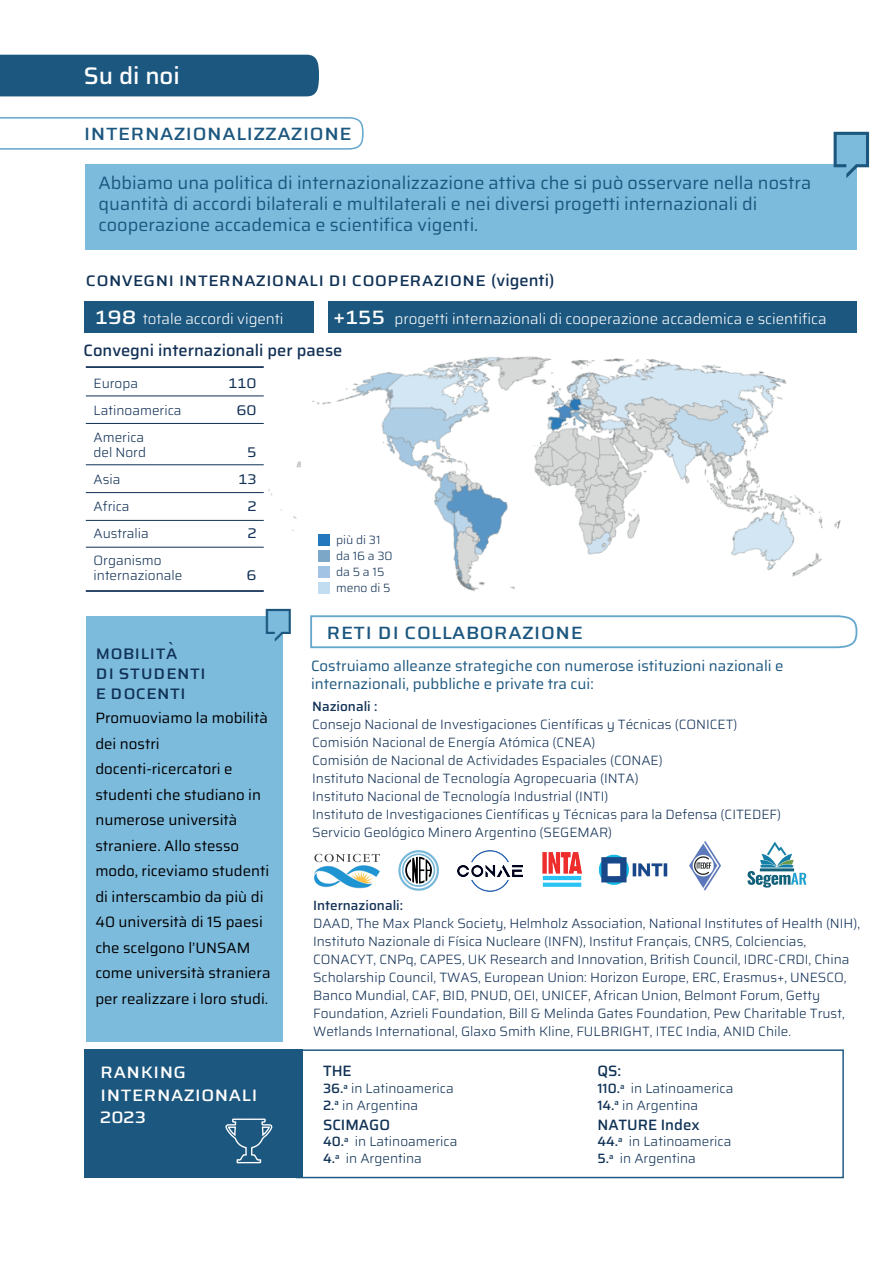
<style>
.page{position:relative;width:893px;height:1263px;background:#fff}
.page>*{position:absolute;margin:0;border:0;box-sizing:border-box;transform-origin:0 0}
.t1{font:51.6px "Saira UNSAM";color:#1c577f}
.t2{font:36.45px "Saira UNSAM";color:#1c577f}
.t3{font:500 24px "Saira UNSAM";color:#fff}
.t4{font:22.8px "Saira UNSAM Medium SC";color:#fff}
.t5{font:21px "Saira UNSAM Medium SC";color:#1c577f}
.t6{font:19.5px/22.5px "Saira UNSAM Medium SC";color:#fff}
.t7{font:18px/21px "Saira UNSAM";color:#1c577f}
.t8{font:18px/19.8px "Saira UNSAM Medium SC";color:#103256}
.t9{font:500 16.5px "Saira UNSAM";color:#123156}
.t10{font:16.5px/27px "Saira UNSAM Regular SC";color:#123156;text-align:center}
.t11{font:15px/25.5px "Saira UNSAM";color:#000001}
.t12{font:15px/18px "Saira UNSAM";color:#1c577f}
.t13{font:300 15px "Saira UNSAM";color:#fff}
.t14{font:500 15px "Saira UNSAM";color:#103256}
.t15{font:300 13.5px/18px "Saira UNSAM";color:#123156}
.t16{font:300 13.5px/16.8px "Saira UNSAM";color:#103256}
.t17{font:500 13.5px "Saira UNSAM";color:#123156}
.t18{font:300 12px/16px "Saira UNSAM";color:#123156}
.s1{font-family:"Saira UNSAM";font-weight:500;font-size:16.5px;color:#113156}
.s2{font-family:"Saira UNSAM Medium SC";font-weight:400;font-size:22.8px}
.s3{font-weight:500}
</style>
<div class="page">
<img style="left:262px;top:227px;width:595px;height:364px">
<div style="left:301px;top:450px;width:53px;height:85px;background:#fff"></div>
<div style="left:517px;top:458px;width:13px;height:12px;background:#fff"></div>
<div style="left:515px;top:422px;width:11px;height:11px;background:#fff"></div>
<div style="left:532px;top:433px;width:8px;height:12px;background:#fff"></div>
<div style="left:529px;top:493px;width:44px;height:100px;background:#fff"></div>
<div style="left:649px;top:572px;width:19px;height:19px;background:#fff"></div>
<div style="left:646px;top:496px;width:8px;height:41px;background:#fff"></div>
<div style="left:412px;top:490px;width:11px;height:9px;background:#fff"></div>
<svg style="left:569px;top:490px;width:5px;height:5px"></svg>
<div style="left:768px;top:464px;width:53px;height:24px;background:#fff"></div>
<div style="left:779px;top:577px;width:11px;height:11px;background:#fff"></div>
<div style="left:814px;top:566px;width:11px;height:12px;background:#fff"></div>
<div style="left:649px;top:482px;width:16px;height:21px;background:#fff"></div>
<div style="left:85px;top:164px;width:771px;height:86px;background:#7dbbdd"></div>
<div style="left:834px;top:134px;width:33px;height:33px;background:#7dbbdd"></div>
<div style="left:0;top:55px;width:319px;height:41px;background:#1c577f"></div>
<svg style="left:0;top:117px;width:364px;height:33px"></svg>
<svg style="left:310px;top:615px;width:548px;height:34px"></svg>
<div style="left:84px;top:1049px;width:219px;height:129px;background:#1c577f"></div>
<div style="left:296px;top:1049px;width:548px;height:129px;border:1px solid #1c577f"></div>
<div style="left:85px;top:301px;width:229px;height:32px;background:#1c577f"></div>
<div style="left:328px;top:301px;width:528px;height:32px;background:#1c577f"></div>
<div style="left:318px;top:534px;width:12px;height:11px;background:#2478be"></div>
<div style="left:318px;top:550px;width:12px;height:11px;background:#7da7c7"></div>
<div style="left:318px;top:566px;width:12px;height:11px;background:#a2c3e4"></div>
<div style="left:318px;top:582px;width:12px;height:11px;background:#c3ddf0"></div>
<hr style="left:86px;top:396px;width:178px;height:1px;background:#123156">
<hr style="left:86px;top:366px;width:178px;height:2px;background:#123156">
<hr style="left:86px;top:423px;width:178px;height:1px;background:#123156">
<hr style="left:86px;top:464px;width:178px;height:1px;background:#123156">
<hr style="left:86px;top:492px;width:178px;height:1px;background:#123156">
<hr style="left:86px;top:520px;width:178px;height:1px;background:#123156">
<hr style="left:86px;top:547px;width:178px;height:1px;background:#123156">
<hr style="left:86px;top:590px;width:178px;height:2px;background:#123156">
<svg style="left:225px;top:1118px;width:48px;height:45px"></svg>
<div style="left:86px;top:617px;width:196px;height:425px;background:#7dbbdd"></div>
<div style="left:266px;top:609px;width:24px;height:25px;background:#7dbbdd"></div>
<svg style="left:398px;top:850px;width:41px;height:41px"></svg>
<img style="left:315px;top:853px;width:65px;height:36px">
<img style="left:458px;top:850px;width:62px;height:41px">
<img style="left:520px;top:852px;width:62px;height:35px">
<img style="left:598px;top:854px;width:70px;height:31px">
<img style="left:689px;top:841px;width:32px;height:50px">
<img style="left:747px;top:841px;width:60px;height:47px">
<h3 class="t3" style="left:84px;top:56px;width:97px">Su di noi</h3>
<h3 class="t5" style="left:84px;top:121px;width:269px">INTERNAZIONALIZZAZIONE</h3>
<h3 class="t7" style="left:99px;top:172px;width:714px">Abbiamo una politica di internazionalizzazione attiva che si può osservare nella nostra quantità di accordi bilaterali e multilaterali e nei diversi progetti internazionali di cooperazione accademica e scientifica vigenti.</h3>
<h1 class="t1" style="left:830px;top:107px;width:43px">T</h1>
<h3 class="t8" style="left:86px;top:270px;width:470px">CONVEGNI INTERNAZIONALI DI COOPERAZIONE <span class="s1">(vigenti)</span></h3>
<h3 class="t4" style="left:95px;top:302px;width:43px">198</h3>
<p class="t13" style="left:333px;top:306px;width:495px"><span class="s2">+155</span> progetti internazionali di cooperazione accademica e scientifica</p>
<p class="t13" style="left:143px;top:306px;width:142px">totale accordi vigenti</p>
<p class="t9" style="left:84px;top:336px;width:260px">Convegni internazionali per paese</p>
<p class="t15" style="left:94px;top:369px;width:90px;line-height:27px">Europa<br>Latinoamerica<br>America</p>
<p class="t15" style="left:94px;top:438px;width:70px;line-height:27px">del Nord<br>Asia<br>Africa<br>Australia<br>Organismo</p>
<p class="t15" style="left:94px;top:565px;width:90px">internazionale</p>
<p class="t10" style="left:229px;top:368px;width:29px">110<br>60</p>
<p class="t10" style="left:238px;top:437px;width:20px">5<br>13<br>2<br>2</p>
<p class="t10" style="left:247px;top:560px;width:12px">6</p>
<p class="t18" style="left:336px;top:532px;width:58px">più di 31 da 16 a 30 da 5 a 15 meno di 5</p>
<h3 class="t8" style="left:95px;top:643px;width:112px">MOBILITÀ<br>DI STUDENTI<br>E DOCENTI</h3>
<h2 class="t2" style="left:264px;top:591px;width:31px">T</h2>
<p class="t11" style="left:95px;top:705px;width:177px">Promuoviamo la mobilità dei nostri docenti-ricercatori e studenti che studiano in numerose università straniere. Allo stesso modo, riceviamo studenti di interscambio da più di<br>40 università di 15 paesi che scelgono l’UNSAM come università straniera per realizzare i loro studi.</p>
<h3 class="t5" style="left:327px;top:619px;width:258px">RETI DI COLLABORAZIONE</h3>
<p class="t12" style="left:311px;top:656px;width:474px">Costruiamo alleanze strategiche con numerose istituzioni nazionali e internazionali, pubbliche e private tra cui:</p>
<p class="t17" style="left:312px;top:695px;width:67px">Nazionali :</p>
<p class="t15" style="left:312px;top:715px;width:470px">Consejo Nacional de Investigaciones Científicas y Técnicas (CONICET)<br>Comisión Nacional de Energía Atómica (CNEA)<br>Comisión de Nacional de Actividades Espaciales (CONAE)<br>Instituto Nacional de Tecnología Agropecuaria (INTA)<br>Instituto Nacional de Tecnología Industrial (INTI)<br>Instituto de Investigaciones Científicas y Técnicas para la Defensa (CITEDEF)<br>Servicio Geológico Minero Argentino (SEGEMAR)</p>
<p class="t17" style="left:313px;top:894px;width:92px">Internazionali:</p>
<p class="t15" style="left:313px;top:914px;width:549px">DAAD, The Max Planck Society, Helmholz Association, National Institutes of Health (NIH), Instituto Nazionale di Física Nucleare (INFN), Institut Français, CNRS, Colciencias, CONACYT, CNPq, CAPES, UK Research and Innovation, British Council, IDRC-CRDI, China Scholarship Council, TWAS, European Union: Horizon Europe, ERC, Erasmus+, UNESCO, Banco Mundial, CAF, BID, PNUD, OEI, UNICEF, African Union, Belmont Forum, Getty Foundation, Azrieli Foundation, Bill &amp; Melinda Gates Foundation, Pew Charitable Trust, Wetlands International, Glaxo Smith Kline, FULBRIGHT, ITEC India, ANID Chile.</p>
<h3 class="t6" style="left:100px;top:1060px;width:159px">RANKING<br>INTERNAZIONALI<br>2023</h3>
<p class="t14" style="left:323px;top:1059px;width:30px">THE</p>
<p class="t16" style="left:323px;top:1079px;width:132px"><span class="s3">36.</span><sup>a</sup> in Latinoamerica<br><span class="s3">2.</span><sup>a</sup> in Argentina</p>
<p class="t14" style="left:323px;top:1112px;width:69px">SCIMAGO</p>
<p class="t16" style="left:323px;top:1133px;width:136px"><span class="s3">40.</span><sup>a</sup> in Latinoamerica<br><span class="s3">4.</span><sup>a</sup> in Argentina</p>
<p class="t14" style="left:597px;top:1059px;width:25px">QS:</p>
<p class="t16" style="left:597px;top:1079px;width:138px"><span class="s3">110.</span><sup>a</sup> in Latinoamerica<br><span class="s3">14.</span><sup>a</sup> in Argentina</p>
<p class="t14" style="left:597px;top:1112px;width:104px">NATURE Index</p>
<p class="t16" style="left:597px;top:1133px;width:136px"><span class="s3">44.</span><sup>a</sup> in Latinoamerica<br><span class="s3">5.</span><sup>a</sup> in Argentina</p>
</div>
